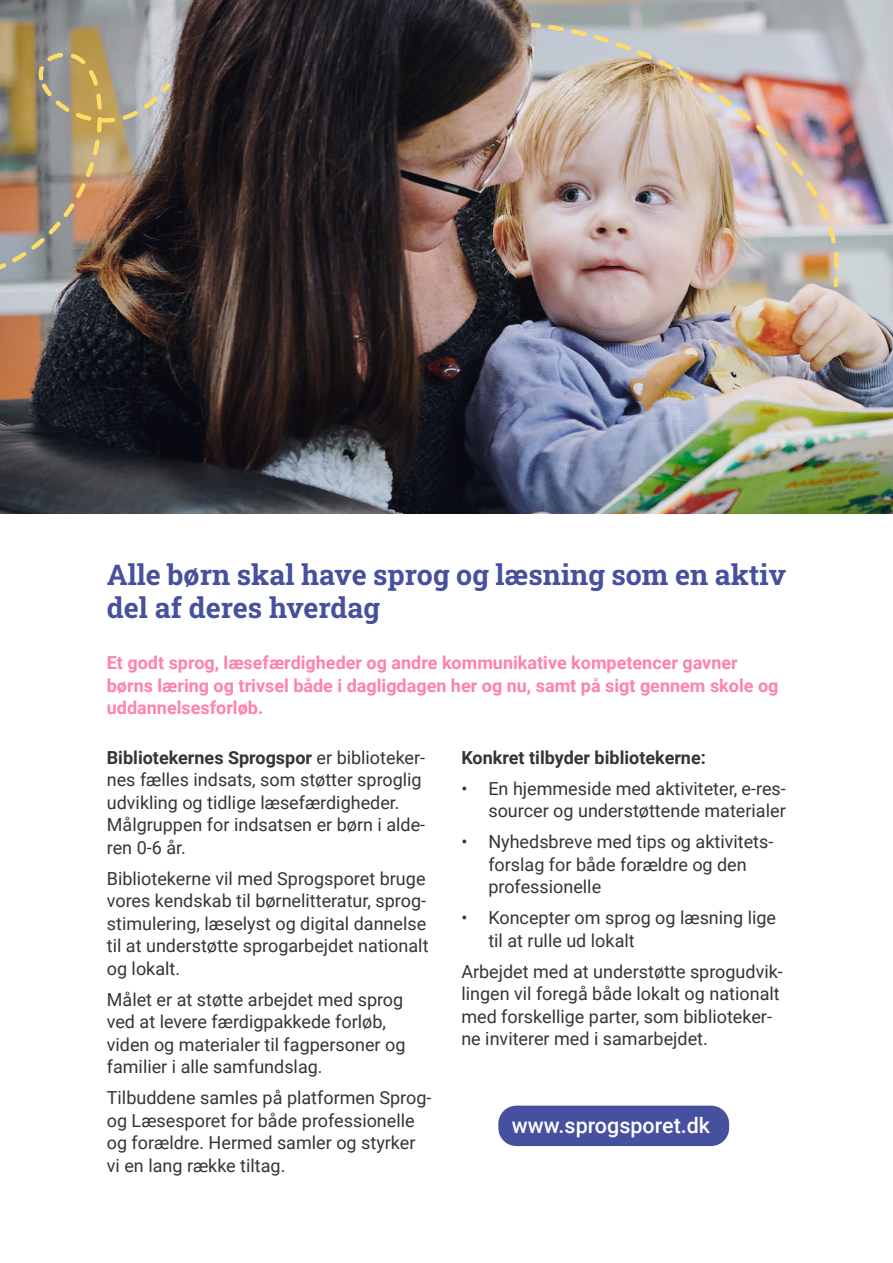
<style>
.page{position:relative;width:893px;height:1263px;background:#fff}
.page>*{position:absolute;margin:0;border:0;box-sizing:border-box;transform-origin:0 0}
.Overskrift{font:28.5px/33px "Roboto Slab";color:#46509e}
.Brødtekst{font:500 21.45px "Roboto";color:#fff}
.Brødtekst-2{font:18px/22.5px "Roboto";color:#363536}
.Brødtekst-3{font:700 18px/22.5px "Roboto";color:#ff82ab}
.Brødtekst-4{font:700 18px "Roboto";color:#363536}
.s1{font-weight:700}
</style>
<div class="page">
<hr style="left:892px;top:513px;width:1px;height:750px;background:#46509e">
<img style="left:0;top:0;width:893px;height:513px">
<img style="left:0;top:50px;width:174px;height:228px">
<img style="left:528px;top:20px;width:313px;height:270px">
<div style="left:498px;top:1106px;width:231px;height:40px;background:#46509e;border-radius:18px"></div>
<p class="Overskrift" style="left:107px;top:557px;width:681px">Alle børn skal have sprog og læsning som en aktiv del af deres hverdag</p>
<p class="Brødtekst-3" style="left:107px;top:651px;width:673px">Et godt sprog, læsefærdigheder og andre kommunikative kompetencer gavner børns læring og trivsel både i dagligdagen her og nu, samt på sigt gennem skole og uddannelsesforløb.</p>
<p class="Brødtekst-2" style="left:107px;top:745px;width:320px"><span class="s1">Bibliotekernes Sprogspor</span> er biblioteker&shy;nes fælles indsats, som støtter sproglig udvikling og tidlige læsefærdigheder.<br>Målgruppen for indsatsen er børn i alde&shy;ren 0-6 år.</p>
<p class="Brødtekst-2" style="left:107px;top:866px;width:323px">Bibliotekerne vil med Sprogsporet bruge vores kendskab til børnelitteratur, sprog&shy;stimulering, læselyst og digital dannelse til at understøtte sprogarbejdet nationalt og lokalt.</p>
<p class="Brødtekst-2" style="left:107px;top:987px;width:300px">Målet er at støtte arbejdet med sprog ved at levere færdigpakkede forløb, viden og materialer til fagpersoner og familier i alle samfundslag.</p>
<p class="Brødtekst-2" style="left:107px;top:1086px;width:326px">Tilbuddene samles på platformen Sprog&shy;og Læsesporet for både professionelle og forældre. Hermed samler og styrker vi en lang række tiltag.</p>
<p class="Brødtekst-4" style="left:461px;top:745px;width:246px">Konkret tilbyder bibliotekerne:</p>
<p class="Brødtekst-2" style="left:461px;top:776px;width:326px;text-align:right">• En hjemmeside med aktiviteter, e-res&shy;sourcer og understøttende materialer</p>
<p class="Brødtekst-2" style="left:488px;top:830px;width:286px;text-indent:-27px">• Nyhedsbreve med tips og aktivitets&shy;forslag for både forældre og den professionelle</p>
<p class="Brødtekst-2" style="left:488px;top:906px;width:289px;text-indent:-27px">• Koncepter om sprog og læsning lige til at rulle ud lokalt</p>
<p class="Brødtekst-2" style="left:461px;top:959px;width:323px">Arbejdet med at understøtte sprogudvik&shy;lingen vil foregå både lokalt og nationalt med forskellige parter, som biblioteker&shy;ne inviterer med i samarbejdet.</p>
<p class="Brødtekst" style="left:512px;top:1110px;width:200px">www.sprogsporet.dk</p>
</div>
